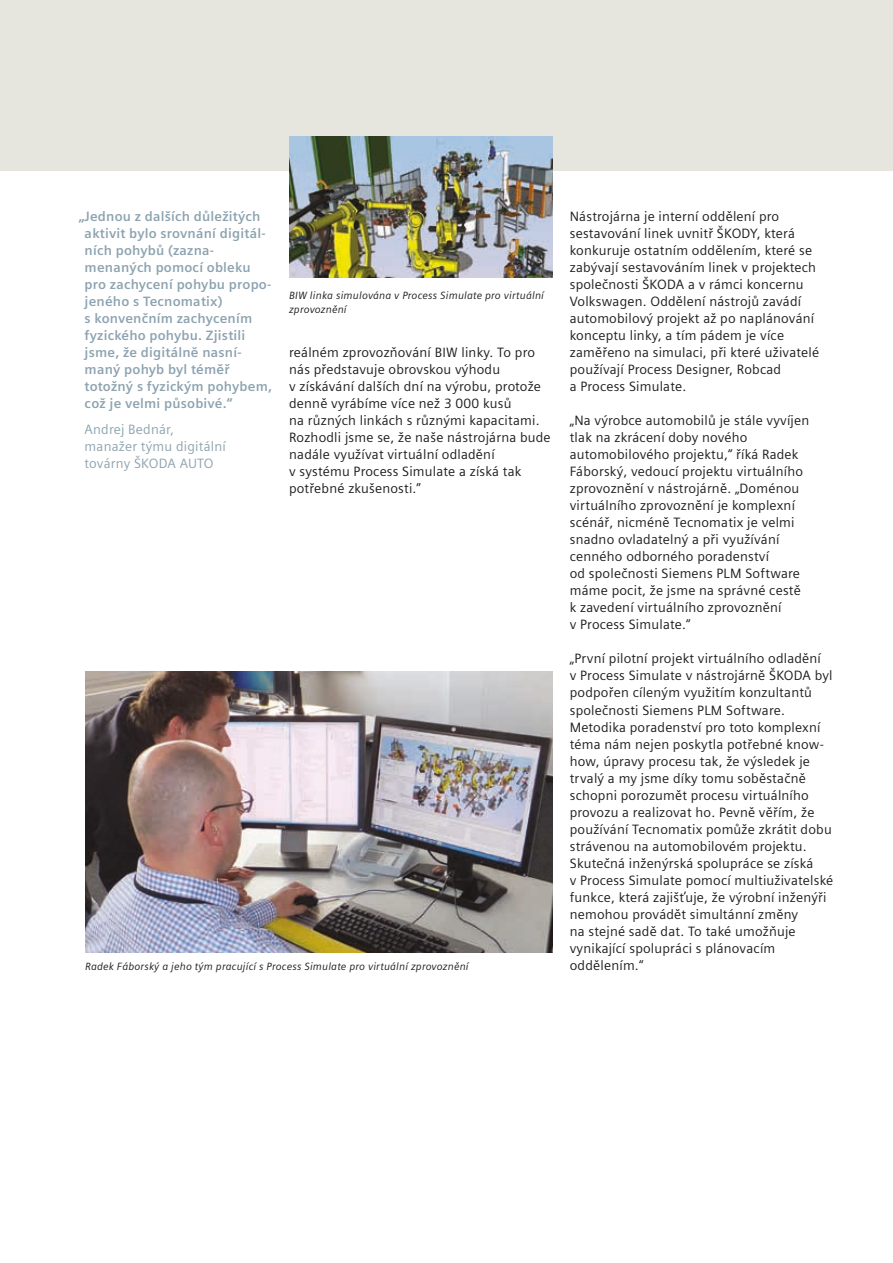
<style>
.page{position:relative;width:893px;height:1263px;background:#fff}
.page>*{position:absolute;margin:0;border:0;box-sizing:border-box;transform-origin:0 0}
.t1{font:13.5px/17px "Siemens Sans";letter-spacing:.015em;color:#1d1d1b}
.t2{font:700 13.5px/17px "Siemens Sans";letter-spacing:.015em;color:#8da3b0}
.t3{font:13.5px/17px "Siemens Sans";letter-spacing:.015em;color:#8da3b0}
.t4{font:italic 10.5px/13.5px "Siemens Sans";letter-spacing:.015em;color:#1d1d1b}
</style>
<div class="page">
<div style="left:0;top:0;width:893px;height:170px;background:#e6e5de"></div>
<img style="left:85px;top:672px;width:468px;height:281px">
<img style="left:289px;top:136px;width:264px;height:141px">
<p class="t2" style="left:85px;top:208px;width:189px;text-indent:-6px">„Jednou z dalších důležitých aktivit bylo srovnání digitál&shy;ních pohybů (zazna&shy;menaných pomocí obleku pro zachycení pohybu propo&shy;jeného s Tecnomatix)<br>s konvenčním zachycením fyzického pohybu. Zjistili jsme, že digitálně nasní&shy;maný pohyb byl téměř totožný s fyzickým pohybem, což je velmi působivé.“</p>
<p class="t3" style="left:85px;top:421px;width:143px">Andrej Bednár, manažer týmu digitální továrny ŠKODA AUTO</p>
<p class="t4" style="left:289px;top:289px;width:256px">BIW linka simulována v Process Simulate pro virtuální zprovoznění</p>
<p class="t1" style="left:289px;top:344px;width:263px">reálném zprovozňování BIW linky. To pro nás představuje obrovskou výhodu<br>v získávání dalších dní na výrobu, protože denně vyrábíme více než 3 000 kusů<br>na různých linkách s různými kapacitami.<br>Rozhodli jsme se, že naše nástrojárna bude nadále využívat virtuální odladění<br>v systému Process Simulate a získá tak potřebné zkušenosti.”</p>
<p class="t4" style="left:85px;top:960px;width:385px">Radek Fáborský a jeho tým pracující s Process Simulate pro virtuální zprovoznění</p>
<p class="t1" style="left:570px;top:208px;width:251px">Nástrojárna je interní oddělení pro sestavování linek uvnitř ŠKODY, která konkuruje ostatním oddělením, které se zabývají sestavováním linek v projektech společnosti ŠKODA a v rámci koncernu Volkswagen. Oddělení nástrojů zavádí automobilový projekt až po naplánování konceptu linky, a tím pádem je více zaměřeno na simulaci, při které uživatelé používají Process Designer, Robcad<br>a Process Simulate.</p>
<p class="t1" style="left:570px;top:412px;width:241px">„Na výrobce automobilů je stále vyvíjen tlak na zkrácení doby nového automobilového projektu,“ říká Radek Fáborský, vedoucí projektu virtuálního zprovoznění v nástrojárně. „Doménou virtuálního zprovoznění je komplexní scénář, nicméně Tecnomatix je velmi snadno ovladatelný a při využívání cenného odborného poradenství<br>od společnosti Siemens PLM Software máme pocit, že jsme na správné cestě k zavedení virtuálního zprovoznění<br>v Process Simulate.“</p>
<p class="t1" style="left:570px;top:650px;width:265px">„První pilotní projekt virtuálního odladění<br>v Process Simulate v nástrojárně ŠKODA byl podpořen cíleným využitím konzultantů společnosti Siemens PLM Software.<br>Metodika poradenství pro toto komplexní téma nám nejen poskytla potřebné know&shy;how, úpravy procesu tak, že výsledek je trvalý a my jsme díky tomu soběstačně schopni porozumět procesu virtuálního provozu a realizovat ho. Pevně věřím, že používání Tecnomatix pomůže zkrátit dobu strávenou na automobilovém projektu.<br>Skutečná inženýrská spolupráce se získá<br>v Process Simulate pomocí multiuživatelské funkce, která zajišťuje, že výrobní inženýři nemohou provádět simultánní změny<br>na stejné sadě dat. To také umožňuje vynikající spolupráci s plánovacím oddělením.“</p>
</div>
